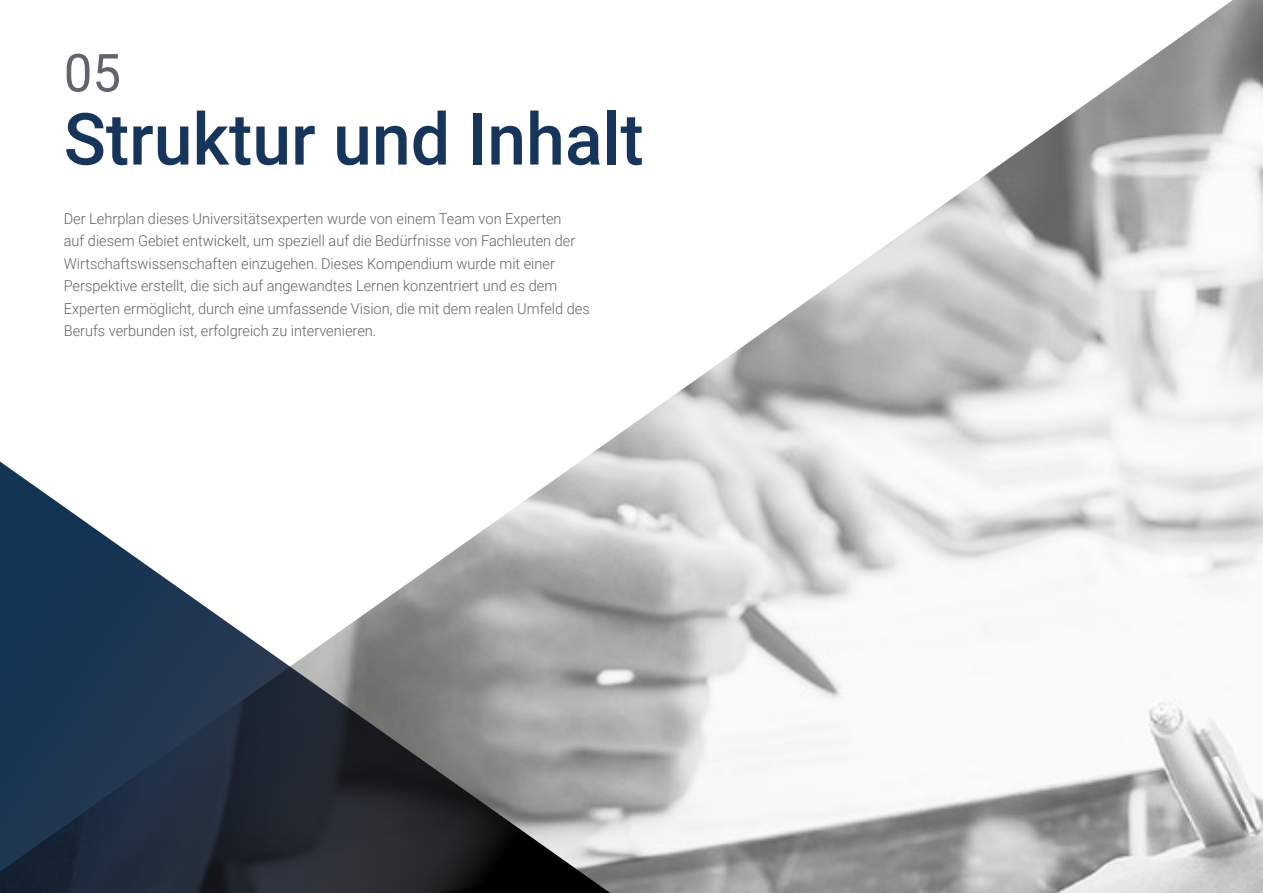
<style>
.page{position:relative;width:1263px;height:893px;background:#fff}
.page>*{position:absolute;margin:0;border:0;box-sizing:border-box;transform-origin:0 0}
.t1{font:500 72px "Roboto";color:#17355b}
.t2{font:52.5px "Roboto";color:#61646a}
.t3{font:300 15px/22.5px "Roboto";color:#61646a}
</style>
<div class="page">
<img style="left:602px;top:0;width:661px;height:893px">
<svg style="left:0;top:446px;width:640px;height:447px"></svg>
<h2 class="t2" style="left:64px;top:36px;width:59px">05</h2>
<h1 class="t1" style="left:64px;top:89px;width:581px">Struktur und Inhalt</h1>
<p class="t3" style="left:64px;top:207px;width:527px">Der Lehrplan dieses Universitätsexperten wurde von einem Team von Experten<br>auf diesem Gebiet entwickelt, um speziell auf die Bedürfnisse von Fachleuten der Wirtschaftswissenschaften einzugehen. Dieses Kompendium wurde mit einer Perspektive erstellt, die sich auf angewandtes Lernen konzentriert und es dem Experten ermöglicht, durch eine umfassende Vision, die mit dem realen Umfeld des Berufs verbunden ist, erfolgreich zu intervenieren.</p>
</div>
